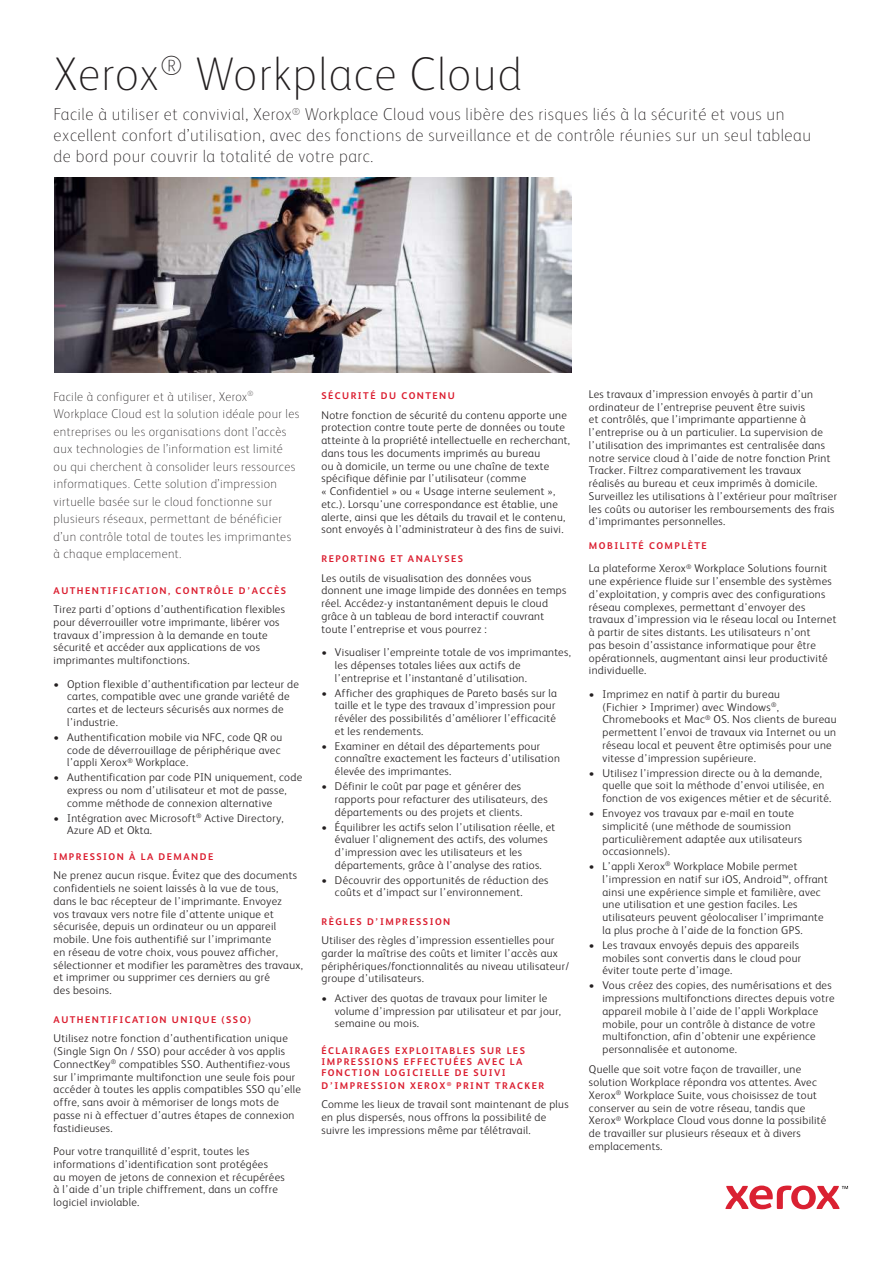
<style>
.page{position:relative;width:893px;height:1263px;background:#fff}
.page>*{position:absolute;margin:0;border:0;box-sizing:border-box;transform-origin:0 0}
.t1{font:100 47.25px "Xerox Sans";letter-spacing:.03em;color:#231f20}
.t2{font:100 17.25px/21px "Xerox Sans";letter-spacing:.03em;color:#231f20}
.t3{font:100 12.75px/17.5px "Xerox Sans";letter-spacing:.03em;color:#231f20}
.t4{font:300 11.25px/12.8px "Xerox Sans";letter-spacing:.03em;color:#231f20}
.t5{font:700 9.75px/10.9px "Xerox Sans";letter-spacing:.15em;color:#db1e30}
</style>
<div class="page">
<img style="left:54px;top:178px;width:517px;height:194px">
<svg style="left:725px;top:1185px;width:123px;height:24px"></svg>
<h1 class="t1" style="left:54px;top:43px;width:470px">Xerox<sup>®</sup> Workplace Cloud</h1>
<p class="t2" style="left:54px;top:103px;width:759px">Facile à utiliser et convivial, Xerox<sup>®</sup> Workplace Cloud vous libère des risques liés à la sécurité et vous un excellent confort d’utilisation, avec des fonctions de surveillance et de contrôle réunies sur un seul tableau de bord pour couvrir la totalité de votre parc.</p>
<p class="t3" style="left:54px;top:387px;width:247px">Facile à configurer et à utiliser, Xerox<sup>® </sup>Workplace Cloud est la solution idéale pour les entreprises ou les organisations dont l’accès aux technologies de l’information est limité<br>ou qui cherchent à consolider leurs ressources informatiques. Cette solution d’impression virtuelle basée sur le cloud fonctionne sur plusieurs réseaux, permettant de bénéficier d’un contrôle total de toutes les imprimantes à chaque emplacement.</p>
<p class="t5" style="left:54px;top:585px;width:234px">AUTHENTIFICATION, CONTRÔLE D’ACCÈS</p>
<p class="t4" style="left:54px;top:602px;width:233px">Tirez parti d’options d’authentification flexibles pour déverrouiller votre imprimante, libérer vos travaux d’impression à la demande en toute sécurité et accéder aux applications de vos imprimantes multifonctions.</p>
<p class="t4" style="left:67px;top:677px;width:233px;text-indent:-14px">• Option flexible d’authentification par lecteur de cartes, compatible avec une grande variété de cartes et de lecteurs sécurisés aux normes de l’industrie.</p>
<p class="t4" style="left:67px;top:730px;width:217px;text-indent:-14px">• Authentification mobile via NFC, code QR ou code de déverrouillage de périphérique avec l’appli Xerox<sup>®</sup> Workplace.</p>
<p class="t4" style="left:67px;top:770px;width:237px;text-indent:-14px">• Authentification par code PIN uniquement, code express ou nom d’utilisateur et mot de passe, comme méthode de connexion alternative</p>
<p class="t4" style="left:67px;top:811px;width:218px;text-indent:-14px">• Intégration avec Microsoft<sup>®</sup> Active Directory,<br>Azure AD et Okta.</p>
<p class="t5" style="left:54px;top:851px;width:161px">IMPRESSION À LA DEMANDE</p>
<p class="t4" style="left:54px;top:869px;width:251px">Ne prenez aucun risque. Évitez que des documents confidentiels ne soient laissés à la vue de tous, dans le bac récepteur de l’imprimante. Envoyez<br>vos travaux vers notre file d’attente unique et sécurisée, depuis un ordinateur ou un appareil mobile. Une fois authentifié sur l’imprimante<br>en réseau de votre choix, vous pouvez afficher, sélectionner et modifier les paramètres des travaux, et imprimer ou supprimer ces derniers au gré<br>des besoins.</p>
<p class="t5" style="left:54px;top:1014px;width:199px">AUTHENTIFICATION UNIQUE (SSO)</p>
<p class="t4" style="left:54px;top:1031px;width:249px">Utilisez notre fonction d’authentification unique (Single Sign On / SSO) pour accéder à vos applis ConnectKey<sup>®</sup> compatibles SSO. Authentifiez-vous sur l’imprimante multifonction une seule fois pour accéder à toutes les applis compatibles SSO qu’elle offre, sans avoir à mémoriser de longs mots de passe ni à effectuer d’autres étapes de connexion fastidieuses.</p>
<p class="t4" style="left:54px;top:1144px;width:233px">Pour votre tranquillité d’esprit, toutes les informations d’identification sont protégées<br>au moyen de jetons de connexion et récupérées à l’aide d’un triple chiffrement, dans un coffre logiciel inviolable.</p>
<p class="t5" style="left:321px;top:390px;width:135px">SÉCURITÉ DU CONTENU</p>
<p class="t4" style="left:321px;top:408px;width:250px">Notre fonction de sécurité du contenu apporte une protection contre toute perte de données ou toute atteinte à la propriété intellectuelle en recherchant, dans tous les documents imprimés au bureau<br>ou à domicile, un terme ou une chaîne de texte spécifique définie par l’utilisateur (comme<br>« Confidentiel » ou « Usage interne seulement », etc.). Lorsqu'une correspondance est établie, une alerte, ainsi que les détails du travail et le contenu, sont envoyés à l’administrateur à des fins de suivi.</p>
<p class="t5" style="left:321px;top:553px;width:143px">REPORTING ET ANALYSES</p>
<p class="t4" style="left:321px;top:571px;width:246px">Les outils de visualisation des données vous donnent une image limpide des données en temps réel. Accédez-y instantanément depuis le cloud grâce à un tableau de bord interactif couvrant toute l’entreprise et vous pourrez :</p>
<p class="t4" style="left:335px;top:645px;width:237px;text-indent:-14px">• Visualiser l’empreinte totale de vos imprimantes, les dépenses totales liées aux actifs de l’entreprise et l’instantané d’utilisation.</p>
<p class="t4" style="left:335px;top:686px;width:224px;text-indent:-14px">• Afficher des graphiques de Pareto basés sur la taille et le type des travaux d’impression pour révéler des possibilités d’améliorer l’efficacité et les rendements.</p>
<p class="t4" style="left:335px;top:739px;width:226px;text-indent:-14px">• Examiner en détail des départements pour connaître exactement les facteurs d'utilisation élevée des imprimantes.</p>
<p class="t4" style="left:335px;top:779px;width:214px;text-indent:-14px">• Définir le coût par page et générer des rapports pour refacturer des utilisateurs, des départements ou des projets et clients.</p>
<p class="t4" style="left:335px;top:820px;width:222px;text-indent:-14px">• Équilibrer les actifs selon l’utilisation réelle, et évaluer l'alignement des actifs, des volumes d’impression avec les utilisateurs et les départements, grâce à l’analyse des ratios.</p>
<p class="t4" style="left:335px;top:873px;width:215px;text-indent:-14px">• Découvrir des opportunités de réduction des coûts et d’impact sur l’environnement.</p>
<p class="t5" style="left:321px;top:915px;width:130px">RÈGLES D’IMPRESSION</p>
<p class="t4" style="left:321px;top:933px;width:249px">Utiliser des règles d’impression essentielles pour garder la maîtrise des coûts et limiter l’accès aux périphériques/fonctionnalités au niveau utilisateur/ groupe d’utilisateurs.</p>
<p class="t4" style="left:335px;top:991px;width:228px;text-indent:-14px">• Activer des quotas de travaux pour limiter le volume d’impression par utilisateur et par jour, semaine ou mois.</p>
<p class="t5" style="left:321px;top:1045px;width:205px">ÉCLAIRAGES EXPLOITABLES SUR LES<br>IMPRESSIONS EFFECTUÉES AVEC LA<br>FONCTION LOGICIELLE DE SUIVI</p>
<p class="t5" style="left:321px;top:1080px;width:224px">D’IMPRESSION XEROX<sup>®</sup> PRINT TRACKER</p>
<p class="t4" style="left:321px;top:1097px;width:249px">Comme les lieux de travail sont maintenant de plus en plus dispersés, nous offrons la possibilité de suivre les impressions même par télétravail.</p>
<p class="t4" style="left:589px;top:387px;width:249px">Les travaux d’impression envoyés à partir d’un ordinateur de l’entreprise peuvent être suivis<br>et contrôlés, que l’imprimante appartienne à l’entreprise ou à un particulier. La supervision de l’utilisation des imprimantes est centralisée dans notre service cloud à l’aide de notre fonction Print Tracker. Filtrez comparativement les travaux réalisés au bureau et ceux imprimés à domicile.<br>Surveillez les utilisations à l’extérieur pour maîtriser les coûts ou autoriser les remboursements des frais d'imprimantes personnelles.</p>
<p class="t5" style="left:589px;top:540px;width:119px">MOBILITÉ COMPLÈTE</p>
<p class="t4" style="left:589px;top:562px;width:249px">La plateforme Xerox<sup>®</sup> Workplace Solutions fournit une expérience fluide sur l’ensemble des systèmes d’exploitation, y compris avec des configurations réseau complexes, permettant d'envoyer des travaux d’impression via le réseau local ou Internet à partir de sites distants. Les utilisateurs n’ont<br>pas besoin d’assistance informatique pour être opérationnels, augmentant ainsi leur productivité individuelle.</p>
<p class="t4" style="left:602px;top:687px;width:236px;text-indent:-14px">• Imprimez en natif à partir du bureau<br>(Fichier &gt; Imprimer) avec Windows<sup>®</sup>, Chromebooks et Mac<sup>®</sup> OS. Nos clients de bureau permettent l’envoi de travaux via Internet ou un réseau local et peuvent être optimisés pour une vitesse d’impression supérieure.</p>
<p class="t4" style="left:602px;top:766px;width:230px;text-indent:-14px">• Utilisez l’impression directe ou à la demande, quelle que soit la méthode d’envoi utilisée, en fonction de vos exigences métier et de sécurité.</p>
<p class="t4" style="left:602px;top:806px;width:201px;text-indent:-14px">• Envoyez vos travaux par e-mail en toute simplicité (une méthode de soumission particulièrement adaptée aux utilisateurs occasionnels).</p>
<p class="t4" style="left:602px;top:859px;width:227px;text-indent:-14px">• L’appli Xerox<sup>®</sup> Workplace Mobile permet l’impression en natif sur iOS, Android™, offrant ainsi une expérience simple et familière, avec une utilisation et une gestion faciles. Les utilisateurs peuvent géolocaliser l’imprimante la plus proche à l’aide de la fonction GPS.</p>
<p class="t4" style="left:602px;top:938px;width:200px;text-indent:-14px">• Les travaux envoyés depuis des appareils mobiles sont convertis dans le cloud pour éviter toute perte d’image.</p>
<p class="t4" style="left:602px;top:978px;width:234px;text-indent:-14px">• Vous créez des copies, des numérisations et des impressions multifonctions directes depuis votre appareil mobile à l’aide de l’appli Workplace mobile, pour un contrôle à distance de votre multifonction, afin d’obtenir une expérience personnalisée et autonome.</p>
<p class="t4" style="left:589px;top:1062px;width:239px">Quelle que soit votre façon de travailler, une solution Workplace répondra vos attentes. Avec Xerox<sup>®</sup> Workplace Suite, vous choisissez de tout conserver au sein de votre réseau, tandis que Xerox<sup>®</sup> Workplace Cloud vous donne la possibilité de travailler sur plusieurs réseaux et à divers emplacements.</p>
</div>
